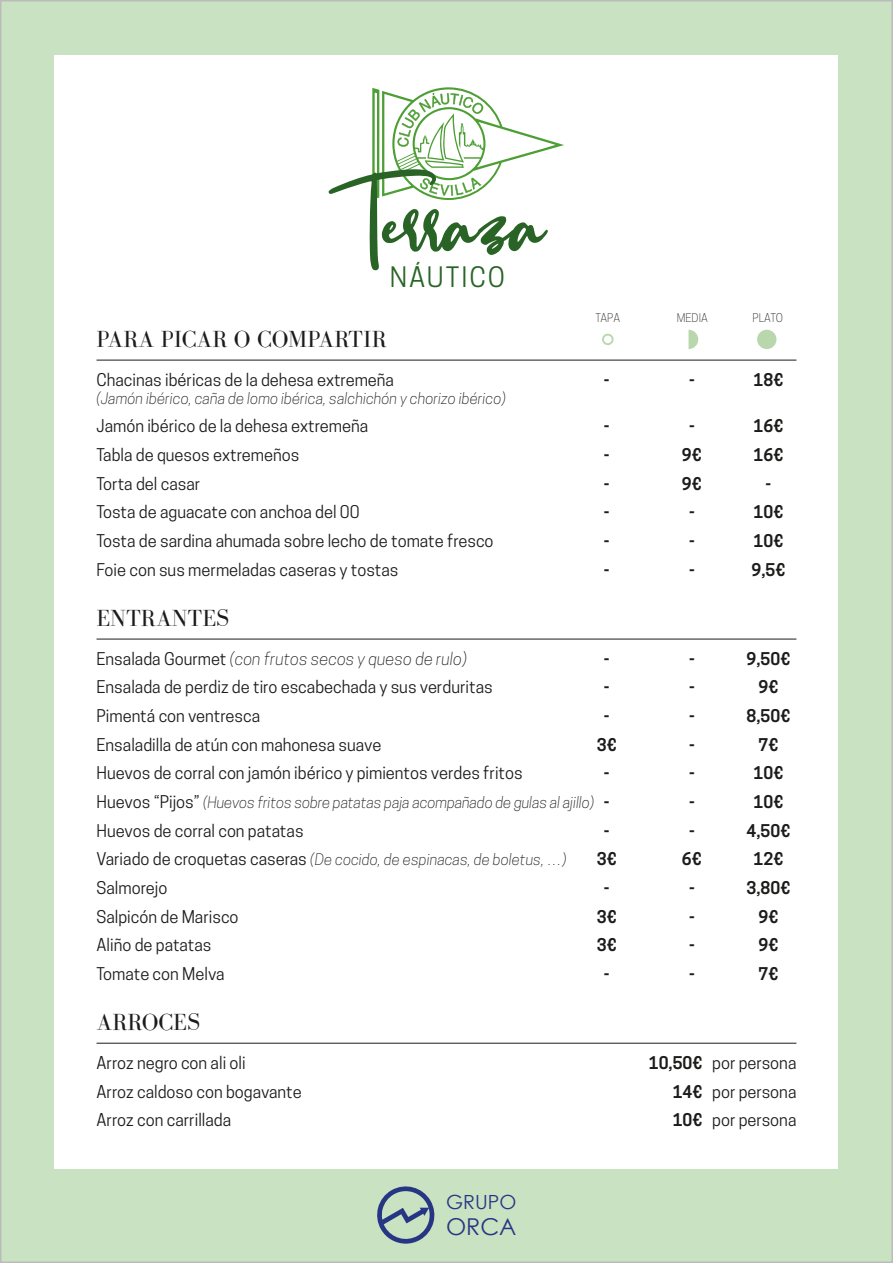
<style>
.page{position:relative;width:893px;height:1263px;background:#fff}
.page>*{position:absolute;margin:0;border:0;box-sizing:border-box;transform-origin:0 0}
.t1{font:88.2px "Smackover";color:#296426}
.t2{font:26.4px "Cooper Hewitt";letter-spacing:.075em;color:#296426}
.t3{font:24px "Bodoni FLF";color:#1c1c1b}
.t4{font:23.25px "Century Gothic";color:#273684}
.t5{font:19.5px "Century Gothic";color:#273684}
.t6{font:16.5px "Cooper Hewitt";color:#1c1c1b}
.t7{font:600 16.5px "Cooper Hewitt";color:#1c1c1b}
.t8{font:italic 300 16.5px "Cooper Hewitt";color:#1c1c1b}
.t9{font:italic 300 15px "Cooper Hewitt";color:#1c1c1b}
.t10{font:300 11.25px "Cooper Hewitt";color:#1c1c1b}
.s1{font-weight:400;font-style:normal}
.s2{font-weight:400;font-style:normal;font-size:16.5px}
.s3{font-weight:600;font-style:normal;font-size:16.5px}
.s4{font-weight:600}
</style>
<div class="page">
<div style="left:1px;top:1px;width:891px;height:1261px;background:#c9e2c2"></div>
<div style="left:54px;top:55px;width:784px;height:1114px;background:#fff"></div>
<svg style="left:372px;top:87px;width:192px;height:113px"></svg>
<svg style="left:377px;top:1186px;width:58px;height:57px"></svg>
<hr style="left:97px;top:360px;width:699px;height:1px;background:#1c1c1b">
<hr style="left:97px;top:639px;width:699px;height:1px;background:#1c1c1b">
<hr style="left:97px;top:1043px;width:699px;height:1px;background:#1c1c1b">
<div style="left:602px;top:334px;width:12px;height:11px;border:2px solid #b9d7ad;border-radius:50%"></div>
<svg style="left:688px;top:330px;width:10px;height:19px"></svg>
<div style="left:757px;top:330px;width:19px;height:19px;background:#b9d7ad;border-radius:50%"></div>
<h1 class="t1" style="left:328px;top:160px;width:220px">Terraza</h1>
<h2 class="t2" style="left:390px;top:261px;width:117px">NÁUTICO</h2>
<p class="t10" style="left:595px;top:311px;width:26px">TAPA</p>
<p class="t10" style="left:677px;top:311px;width:33px">MEDIA</p>
<p class="t10" style="left:752px;top:311px;width:32px">PLATO</p>
<h3 class="t3" style="left:97px;top:326px;width:292px">PARA PICAR O COMPARTIR</h3>
<p class="t6" style="left:97px;top:370px;width:299px">Chacinas ibéricas de la dehesa extremeña</p>
<p class="t7" style="left:604px;top:370px;width:7px">-</p>
<p class="t7" style="left:689px;top:370px;width:7px">-</p>
<p class="t7" style="left:753px;top:370px;width:31px">18€</p>
<p class="t9" style="left:97px;top:389px;width:411px">(Jamón ibérico, caña de lomo ibérica, salchichón y chorizo ibérico)</p>
<p class="t6" style="left:97px;top:417px;width:273px">Jamón ibérico de la dehesa extremeña</p>
<p class="t7" style="left:604px;top:416px;width:7px">-</p>
<p class="t7" style="left:689px;top:416px;width:7px">-</p>
<p class="t7" style="left:753px;top:416px;width:31px">16€</p>
<p class="t6" style="left:97px;top:445px;width:204px">Tabla de quesos extremeños</p>
<p class="t7" style="left:604px;top:445px;width:7px">-</p>
<p class="t7" style="left:682px;top:445px;width:21px">9€</p>
<p class="t7" style="left:753px;top:445px;width:31px">16€</p>
<p class="t6" style="left:97px;top:474px;width:105px">Torta del casar</p>
<p class="t7" style="left:604px;top:474px;width:7px">-</p>
<p class="t7" style="left:682px;top:474px;width:21px">9€</p>
<p class="t7" style="left:765px;top:474px;width:7px">-</p>
<p class="t6" style="left:97px;top:502px;width:265px">Tosta de aguacate con anchoa del 00</p>
<p class="t7" style="left:604px;top:502px;width:7px">-</p>
<p class="t7" style="left:689px;top:502px;width:7px">-</p>
<p class="t7" style="left:753px;top:502px;width:31px">10€</p>
<p class="t6" style="left:97px;top:531px;width:399px">Tosta de sardina ahumada sobre lecho de tomate fresco</p>
<p class="t7" style="left:604px;top:531px;width:7px">-</p>
<p class="t7" style="left:689px;top:531px;width:7px">-</p>
<p class="t7" style="left:753px;top:531px;width:31px">10€</p>
<p class="t6" style="left:97px;top:560px;width:303px">Foie con sus mermeladas caseras y tostas</p>
<p class="t7" style="left:604px;top:560px;width:7px">-</p>
<p class="t7" style="left:689px;top:560px;width:7px">-</p>
<p class="t7" style="left:751px;top:560px;width:35px">9,5€</p>
<h3 class="t3" style="left:97px;top:605px;width:134px">ENTRANTES</h3>
<p class="t8" style="left:97px;top:649px;width:372px"><span class="s1">Ensalada Gourmet</span> (con frutos secos y queso de rulo)</p>
<p class="t7" style="left:604px;top:649px;width:7px">-</p>
<p class="t7" style="left:689px;top:649px;width:7px">-</p>
<p class="t7" style="left:746px;top:649px;width:45px">9,50€</p>
<p class="t6" style="left:97px;top:677px;width:398px">Ensalada de perdiz de tiro escabechada y sus verduritas</p>
<p class="t7" style="left:604px;top:677px;width:7px">-</p>
<p class="t7" style="left:689px;top:677px;width:7px">-</p>
<p class="t7" style="left:758px;top:677px;width:21px">9€</p>
<p class="t6" style="left:97px;top:706px;width:165px">Pimentá con ventresca</p>
<p class="t7" style="left:604px;top:706px;width:7px">-</p>
<p class="t7" style="left:689px;top:706px;width:7px">-</p>
<p class="t7" style="left:746px;top:706px;width:45px">8,50€</p>
<p class="t6" style="left:97px;top:735px;width:286px">Ensaladilla de atún con mahonesa suave</p>
<p class="t7" style="left:597px;top:735px;width:21px">3€</p>
<p class="t7" style="left:689px;top:735px;width:7px">-</p>
<p class="t7" style="left:758px;top:735px;width:21px">7€</p>
<p class="t6" style="left:97px;top:763px;width:428px">Huevos de corral con jamón ibérico y pimientos verdes fritos</p>
<p class="t7" style="left:604px;top:763px;width:7px">-</p>
<p class="t7" style="left:689px;top:763px;width:7px">-</p>
<p class="t7" style="left:753px;top:763px;width:31px">10€</p>
<p class="t9" style="left:97px;top:793px;width:515px"><span class="s2">Huevos “Pijos”</span> (Huevos fritos sobre patatas paja acompañado de gulas al ajillo) <span class="s3">-</span></p>
<p class="t7" style="left:689px;top:792px;width:7px">-</p>
<p class="t7" style="left:753px;top:792px;width:31px">10€</p>
<p class="t6" style="left:97px;top:821px;width:209px">Huevos de corral con patatas</p>
<p class="t7" style="left:604px;top:821px;width:7px">-</p>
<p class="t7" style="left:689px;top:821px;width:7px">-</p>
<p class="t7" style="left:746px;top:821px;width:45px">4,50€</p>
<p class="t9" style="left:97px;top:851px;width:472px"><span class="s2">Variado de croquetas caseras</span> (De cocido, de espinacas, de boletus, …)</p>
<p class="t7" style="left:597px;top:849px;width:21px">3€</p>
<p class="t7" style="left:682px;top:849px;width:21px">6€</p>
<p class="t7" style="left:753px;top:849px;width:31px">12€</p>
<p class="t6" style="left:97px;top:878px;width:72px">Salmorejo</p>
<p class="t7" style="left:604px;top:878px;width:7px">-</p>
<p class="t7" style="left:689px;top:878px;width:7px">-</p>
<p class="t7" style="left:746px;top:878px;width:45px">3,80€</p>
<p class="t6" style="left:97px;top:907px;width:144px">Salpicón de Marisco</p>
<p class="t7" style="left:597px;top:906px;width:21px">3€</p>
<p class="t7" style="left:689px;top:906px;width:7px">-</p>
<p class="t7" style="left:758px;top:906px;width:21px">9€</p>
<p class="t6" style="left:97px;top:935px;width:117px">Aliño de patatas</p>
<p class="t7" style="left:597px;top:935px;width:21px">3€</p>
<p class="t7" style="left:689px;top:935px;width:7px">-</p>
<p class="t7" style="left:758px;top:935px;width:21px">9€</p>
<p class="t6" style="left:97px;top:964px;width:130px">Tomate con Melva</p>
<p class="t7" style="left:604px;top:964px;width:7px">-</p>
<p class="t7" style="left:689px;top:964px;width:7px">-</p>
<p class="t7" style="left:758px;top:964px;width:21px">7€</p>
<h3 class="t3" style="left:97px;top:1009px;width:105px">ARROCES</h3>
<p class="t6" style="left:97px;top:1053px;width:151px">Arroz negro con ali oli</p>
<p class="t6" style="left:649px;top:1053px;width:149px"><span class="s4">10,50€</span> por persona</p>
<p class="t6" style="left:97px;top:1082px;width:207px">Arroz caldoso con bogavante</p>
<p class="t6" style="left:673px;top:1082px;width:125px"><span class="s4">14€</span> por persona</p>
<p class="t6" style="left:97px;top:1110px;width:136px">Arroz con carrillada</p>
<p class="t6" style="left:673px;top:1110px;width:125px"><span class="s4">10€</span> por persona</p>
<p class="t5" style="left:446px;top:1189px;width:72px">GRUPO</p>
<h3 class="t4" style="left:446px;top:1210px;width:72px">ORCA</h3>
</div>
